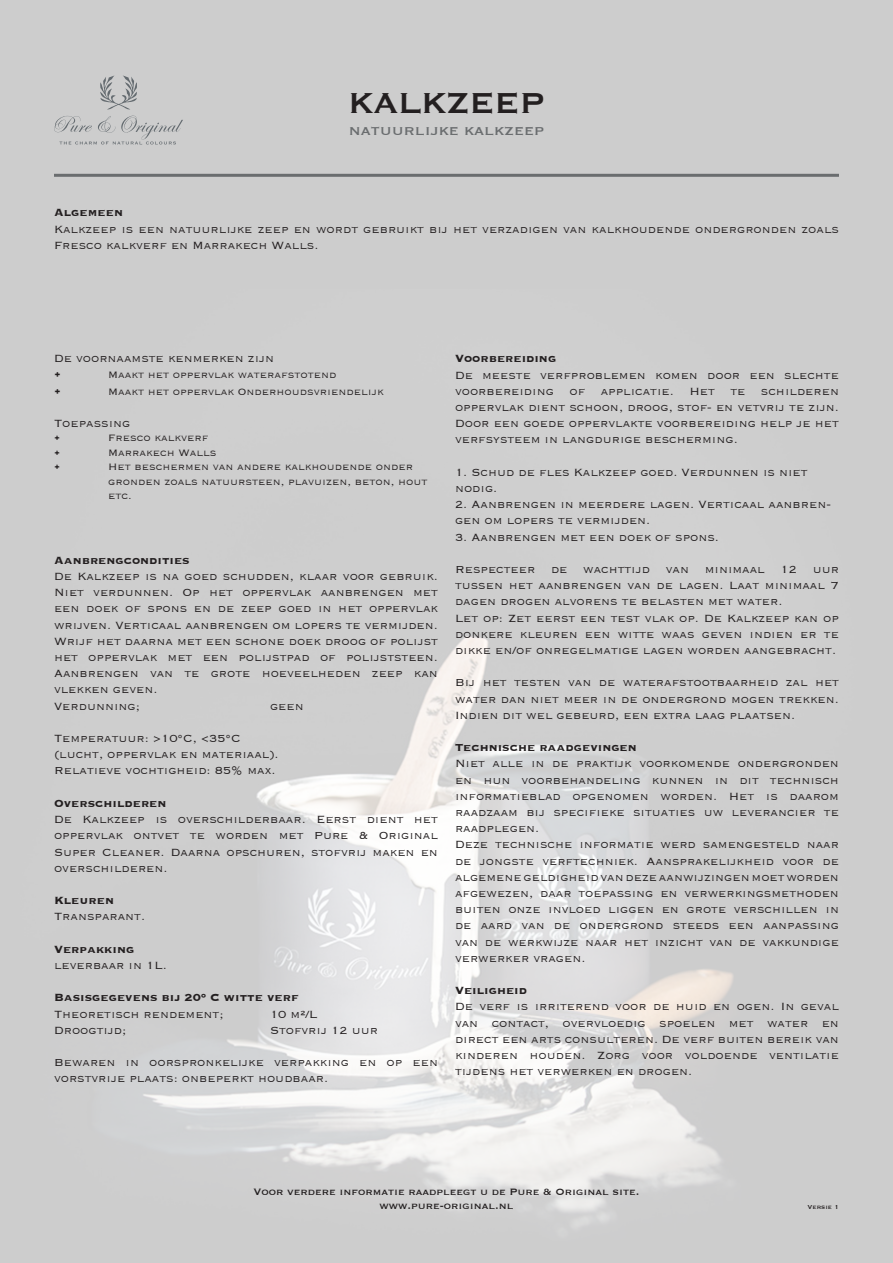
<style>
.page{position:relative;width:893px;height:1263px;background:#fff}
.page>*{position:absolute;margin:0;border:0;box-sizing:border-box;transform-origin:0 0}
.t1{font:37.5px "Copperplate";color:#231f20}
.t2{font:18px "Copperplate";color:#6a6d6f}
.t3{font:300 13.5px/16.2px "Copperplate";color:#231f20;text-align:justify}
.t4{font:700 13.5px "Copperplate";color:#231f20}
.t5{font:300 12px/14.4px "Copperplate";color:#231f20}
.t6{font:12px "Copperplate";color:#231f20}
.t7{font:7.5px "Copperplate";color:#231f20}
</style>
<div class="page">
<hr style="left:54px;top:174px;width:785px;height:3px;background:#6a6d6f">
<svg style="left:100px;top:75px;width:37px;height:34px"></svg>
<svg style="left:54px;top:116px;width:129px;height:28px;background:#c1c2c3"></svg>
<p class="t1" style="left:349px;top:79px;width:197px">KALKZEEP</p>
<p class="t2" style="left:349px;top:118px;width:197px">natuurlijke kalkzeep</p>
<p class="t4" style="left:54px;top:204px;width:70px">Algemeen</p>
<p class="t3" style="left:54px;top:220px;width:786px">Kalkzeep is een natuurlijke zeep en wordt gebruikt bij het verzadigen van kalkhoudende ondergronden zoals<br>Fresco kalkverf en Marrakech Walls.</p>
<p class="t3" style="left:54px;top:350px;width:222px">De voornaamste kenmerken zijn</p>
<p class="t3" style="left:54px;top:366px;width:8px">•</p>
<p class="t5" style="left:108px;top:367px;width:230px">Maakt het oppervlak waterafstotend</p>
<p class="t3" style="left:54px;top:382px;width:8px">•</p>
<p class="t5" style="left:108px;top:384px;width:277px">Maakt het oppervlak Onderhoudsvriendelijk</p>
<p class="t3" style="left:54px;top:415px;width:78px">Toepassing</p>
<p class="t5" style="left:54px;top:430px;width:7px">•</p>
<p class="t5" style="left:108px;top:430px;width:102px">Fresco kalkverf</p>
<p class="t5" style="left:54px;top:445px;width:7px">•</p>
<p class="t5" style="left:108px;top:445px;width:110px">Marrakech Walls</p>
<p class="t5" style="left:54px;top:459px;width:7px">•</p>
<p class="t5" style="left:108px;top:459px;width:321px">Het beschermen van andere kalkhoudende onder gronden zoals natuursteen, plavuizen, beton, hout etc.</p>
<p class="t4" style="left:54px;top:551px;width:137px">Aanbrengcondities</p>
<p class="t3" style="left:54px;top:568px;width:385px">De Kalkzeep is na goed schudden, klaar voor gebruik.<br>Niet verdunnen. Op het oppervlak aanbrengen met een doek of spons en de zeep goed in het oppervlak wrijven. Verticaal aanbrengen om lopers te vermijden.<br>Wrijf het daarna met een schone doek droog of polijst het oppervlak met een polijstpad of polijststeen.<br>Aanbrengen van te grote hoeveelheden zeep kan vlekken geven.</p>
<p class="t3" style="left:54px;top:697px;width:87px">Verdunning;</p>
<p class="t3" style="left:270px;top:697px;width:35px">geen</p>
<p class="t3" style="left:54px;top:730px;width:188px">Temperatuur: &gt;10°C, &lt;35°C</p>
<p class="t3" style="left:54px;top:746px;width:226px">(lucht, oppervlak en materiaal).</p>
<p class="t3" style="left:54px;top:762px;width:223px">Relatieve vochtigheid: 85% max.</p>
<p class="t4" style="left:54px;top:794px;width:114px">Overschilderen</p>
<p class="t3" style="left:54px;top:811px;width:385px">De Kalkzeep is overschilderbaar. Eerst dient het oppervlak ontvet te worden met Pure &amp; Original Super Cleaner. Daarna opschuren, stofvrij maken en overschilderen.</p>
<p class="t4" style="left:54px;top:891px;width:62px">Kleuren</p>
<p class="t3" style="left:54px;top:908px;width:93px">Transparant.</p>
<p class="t4" style="left:54px;top:940px;width:82px">Verpakking</p>
<p class="t3" style="left:54px;top:956px;width:114px">leverbaar in 1L.</p>
<p class="t4" style="left:54px;top:989px;width:246px">Basisgegevens bij 20º C witte verf</p>
<p class="t3" style="left:54px;top:1005px;width:171px">Theoretisch rendement;</p>
<p class="t3" style="left:270px;top:1005px;width:49px">10 m²/L</p>
<p class="t3" style="left:54px;top:1021px;width:74px">Droogtijd;</p>
<p class="t3" style="left:270px;top:1021px;width:110px">Stofvrij 12 uur</p>
<p class="t3" style="left:54px;top:1054px;width:385px">Bewaren in oorspronkelijke verpakking en op een vorstvrije plaats: onbeperkt houdbaar.</p>
<p class="t4" style="left:455px;top:350px;width:103px">Voorbereiding</p>
<p class="t3" style="left:455px;top:366px;width:385px">De meeste verfproblemen komen door een slechte voorbereiding of applicatie. Het te schilderen oppervlak dient schoon, droog, stof- en vetvrij te zijn.<br>Door een goede oppervlakte voorbereiding help je het verfsysteem in langdurige bescherming.</p>
<p class="t3" style="left:455px;top:463px;width:354px">1. Schud de fles Kalkzeep goed. Verdunnen is niet nodig.</p>
<p class="t3" style="left:455px;top:496px;width:377px">2. Aanbrengen in meerdere lagen. Verticaal aanbren&shy;gen om lopers te vermijden.</p>
<p class="t3" style="left:455px;top:528px;width:266px">3. Aanbrengen met een doek of spons.</p>
<p class="t3" style="left:455px;top:560px;width:385px">Respecteer de wachttijd van minimaal 12 uur tussen het aanbrengen van de lagen. Laat minimaal 7 dagen drogen alvorens te belasten met water.</p>
<p class="t3" style="left:455px;top:609px;width:385px">Let op: Zet eerst een test vlak op. De Kalkzeep kan op donkere kleuren een witte waas geven indien er te dikke en/of onregelmatige lagen worden aangebracht.</p>
<p class="t3" style="left:455px;top:674px;width:385px">Bij het testen van de waterafstootbaarheid zal het water dan niet meer in de ondergrond mogen trekken.<br>Indien dit wel gebeurd, een extra laag plaatsen.</p>
<p class="t4" style="left:455px;top:739px;width:183px">Technische raadgevingen</p>
<p class="t3" style="left:455px;top:755px;width:385px">Niet alle in de praktijk voorkomende ondergronden en hun voorbehandeling kunnen in dit technisch informatieblad opgenomen worden. Het is daarom raadzaam bij specifieke situaties uw leverancier te raadplegen.</p>
<p class="t3" style="left:455px;top:836px;width:385px">Deze technische informatie werd samengesteld naar de jongste verftechniek. Aansprakelijkheid voor de algemene geldigheid van deze aanwijzingen moet worden afgewezen, daar toepassing en verwerkingsmethoden buiten onze invloed liggen en grote verschillen in de aard van de ondergrond steeds een aanpassing van de werkwijze naar het inzicht van de vakkundige verwerker vragen.</p>
<p class="t4" style="left:455px;top:982px;width:73px">Veiligheid</p>
<p class="t3" style="left:455px;top:998px;width:385px">De verf is irriterend voor de huid en ogen. In geval van contact, overvloedig spoelen met water en direct een arts consulteren. De verf buiten bereik van kinderen houden. Zorg voor voldoende ventilatie tijdens het verwerken en drogen.</p>
<p class="t6" style="left:253px;top:1183px;width:388px">Voor verdere informatie raadpleegt u de Pure &amp; Original site.</p>
<p class="t6" style="left:379px;top:1198px;width:136px">www.pure-original.nl</p>
<p class="t7" style="left:807px;top:1202px;width:33px">Versie 1</p>
</div>
